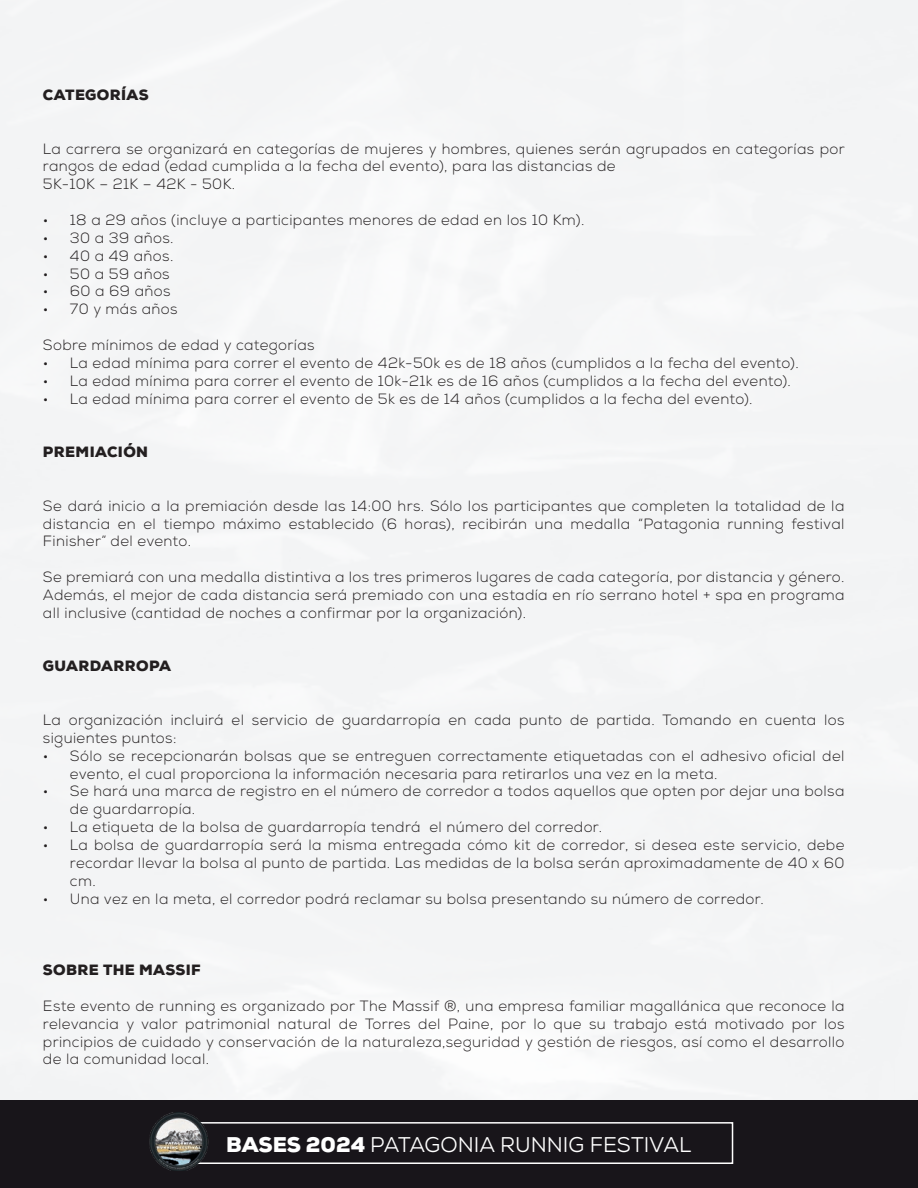
<style>
.page{position:relative;width:918px;height:1188px;background:#fff}
.page>*{position:absolute;margin:0;border:0;box-sizing:border-box;transform-origin:0 0}
.t1{font:21.3px "Nexa";color:#fff}
.t2{font:300 14.85px/17.9px "Nexa";letter-spacing:.025em;color:#231f20}
.t3{font:900 14.85px "Nexa";letter-spacing:.025em;color:#231f20}
.s1{font-weight:900}
</style>
<div class="page">
<div style="left:0;top:1100px;width:918px;height:88px;background:#18151a"></div>
<div style="left:186px;top:1122px;width:547px;height:42px;border:2px solid #fff"></div>
<img style="left:149px;top:1112px;width:61px;height:58px">
<p class="t3" style="left:43px;top:85px;width:107px">CATEGORÍAS</p>
<p class="t2" style="left:43px;top:140px;width:803px">La carrera se organizará en categorías de mujeres y hombres, quienes serán agrupados en categorías por rangos de edad (edad cumplida a la fecha del evento), para las distancias de<br>5K-10K – 21K – 42K - 50K.</p>
<p class="t2" style="left:43px;top:211px;width:543px">• 18 a 29 años (incluye a participantes menores de edad en los 10 Km).</p>
<p class="t2" style="left:43px;top:229px;width:132px">• 30 a 39 años.</p>
<p class="t2" style="left:43px;top:247px;width:132px">• 40 a 49 años.</p>
<p class="t2" style="left:43px;top:265px;width:128px">• 50 a 59 años</p>
<p class="t2" style="left:43px;top:283px;width:129px">• 60 a 69 años</p>
<p class="t2" style="left:43px;top:301px;width:136px">• 70 y más años</p>
<p class="t2" style="left:43px;top:336px;width:273px">Sobre mínimos de edad y categorías</p>
<p class="t2" style="left:43px;top:354px;width:757px">• La edad mínima para correr el evento de 42k-50k es de 18 años (cumplidos a la fecha del evento).</p>
<p class="t2" style="left:43px;top:372px;width:749px">• La edad mínima para correr el evento de 10k-21k es de 16 años (cumplidos a la fecha del evento).</p>
<p class="t2" style="left:43px;top:390px;width:711px">• La edad mínima para correr el evento de 5k es de 14 años (cumplidos a la fecha del evento).</p>
<p class="t3" style="left:43px;top:442px;width:107px">PREMIACIÓN</p>
<p class="t2" style="left:43px;top:497px;width:803px;text-align:justify">Se dará inicio a la premiación desde las 14:00 hrs. Sólo los participantes que completen la totalidad de la distancia en el tiempo máximo establecido (6 horas), recibirán una medalla “Patagonia running festival Finisher” del evento.</p>
<p class="t2" style="left:43px;top:569px;width:803px;text-align:justify">Se premiará con una medalla distintiva a los tres primeros lugares de cada categoría, por distancia y género.<br>Además, el mejor de cada distancia será premiado con una estadía en río serrano hotel + spa en programa all inclusive (cantidad de noches a confirmar por la organización).</p>
<p class="t3" style="left:43px;top:657px;width:130px">GUARDARROPA</p>
<p class="t2" style="left:43px;top:711px;width:803px">La organización incluirá el servicio de guardarropía en cada punto de partida. Tomando en cuenta los siguientes puntos:</p>
<p class="t2" style="left:70px;top:747px;width:776px;text-indent:-27px">• Sólo se recepcionarán bolsas que se entreguen correctamente etiquetadas con el adhesivo oficial del evento, el cual proporciona la información necesaria para retirarlos una vez en la meta.</p>
<p class="t2" style="left:70px;top:783px;width:776px;text-indent:-27px">• Se hará una marca de registro en el número de corredor a todos aquellos que opten por dejar una bolsa de guardarropía.</p>
<p class="t2" style="left:43px;top:819px;width:561px">• La etiqueta de la bolsa de guardarropía tendrá el número del corredor.</p>
<p class="t2" style="left:70px;top:836px;width:776px;text-align:justify;text-indent:-27px">• La bolsa de guardarropía será la misma entregada cómo kit de corredor, si desea este servicio, debe recordar llevar la bolsa al punto de partida. Las medidas de la bolsa serán aproximadamente de 40 x 60 cm.</p>
<p class="t2" style="left:43px;top:890px;width:723px">• Una vez en la meta, el corredor podrá reclamar su bolsa presentando su número de corredor.</p>
<p class="t3" style="left:43px;top:960px;width:159px">SOBRE THE MASSIF</p>
<p class="t2" style="left:43px;top:997px;width:803px;text-align:justify">Este evento de running es organizado por The Massif ®, una empresa familiar magallánica que reconoce la relevancia y valor patrimonial natural de Torres del Paine, por lo que su trabajo está motivado por los principios de cuidado y conservación de la naturaleza,seguridad y gestión de riesgos, así como el desarrollo de la comunidad local.</p>
<h1 class="t1" style="left:226px;top:1131px;width:467px"><span class="s1">BASES 2024</span> PATAGONIA RUNNIG FESTIVAL</h1>
</div>
